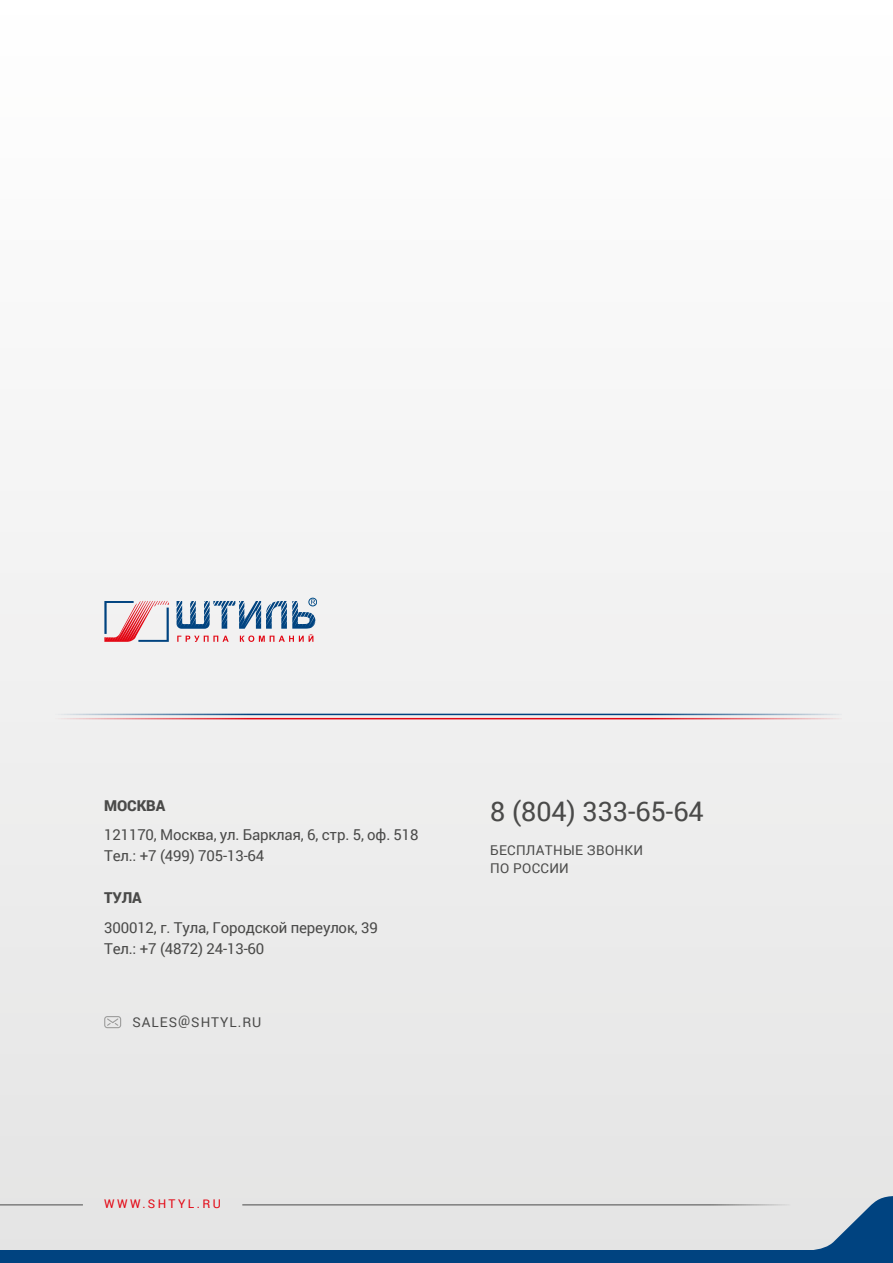
<style>
.page{position:relative;width:893px;height:1263px;background:#fff}
.page>*{position:absolute;margin:0;border:0;box-sizing:border-box;transform-origin:0 0}
.t1{font:27px "Roboto";color:#4a4a49}
.t2{font:15px/21px "Roboto";letter-spacing:-.01em;color:#4a4a49}
.t3{font:900 15px "Roboto";letter-spacing:-.01em;color:#4a4a49}
.t4{font:13.5px/18px "Roboto";letter-spacing:.02em;color:#4a4a49}
.t5{font:13.5px "Roboto";letter-spacing:.075em;color:#4a4a49}
.t6{font:12px "Roboto";letter-spacing:.2em;color:#e30613}
</style>
<div class="page">
<div style="left:0;top:0;width:893px;height:1263px;background:linear-gradient(to right,#f1f1f1,#f2f2f2)"></div>
<div style="left:309px;top:598px;width:8px;height:8px;border:1px solid #004b86;border-radius:50%"></div>
<svg style="left:177px;top:600px;width:138px;height:42px"></svg>
<svg style="left:104px;top:601px;width:65px;height:41px"></svg>
<svg style="left:810px;top:1196px;width:83px;height:54px"></svg>
<div style="left:0;top:1250px;width:893px;height:13px;background:#004380"></div>
<svg style="left:104px;top:1015px;width:18px;height:14px"></svg>
<hr style="left:0;top:1204px;width:83px;height:1px;background:#4a4a49">
<hr style="left:242px;top:1204px;width:548px;height:1px;background:#4a4a49">
<hr style="left:51px;top:714px;width:791px;height:1px;background:#004380">
<hr style="left:51px;top:718px;width:791px;height:1px;background:#e30613">
<p class="t3" style="left:104px;top:795px;width:63px">МОСКВА</p>
<p class="t2" style="left:104px;top:824px;width:316px">121170, Москва, ул. Барклая, 6, стр. 5, оф. 518<br>Тел.: +7 (499) 705-13-64</p>
<p class="t3" style="left:104px;top:887px;width:39px">ТУЛА</p>
<p class="t2" style="left:104px;top:916px;width:275px">300012, г. Тула, Городской переулок, 39<br>Тел.: +7 (4872) 24-13-60</p>
<p class="t5" style="left:132px;top:1012px;width:131px">SALES@SHTYL.RU</p>
<p class="t6" style="left:104px;top:1195px;width:118px">WWW.SHTYL.RU</p>
<h1 class="t1" style="left:490px;top:793px;width:215px">8 (804) 333-65-64</h1>
<p class="t4" style="left:490px;top:840px;width:154px">БЕСПЛАТНЫЕ ЗВОНКИ<br>ПО РОССИИ</p>
</div>
